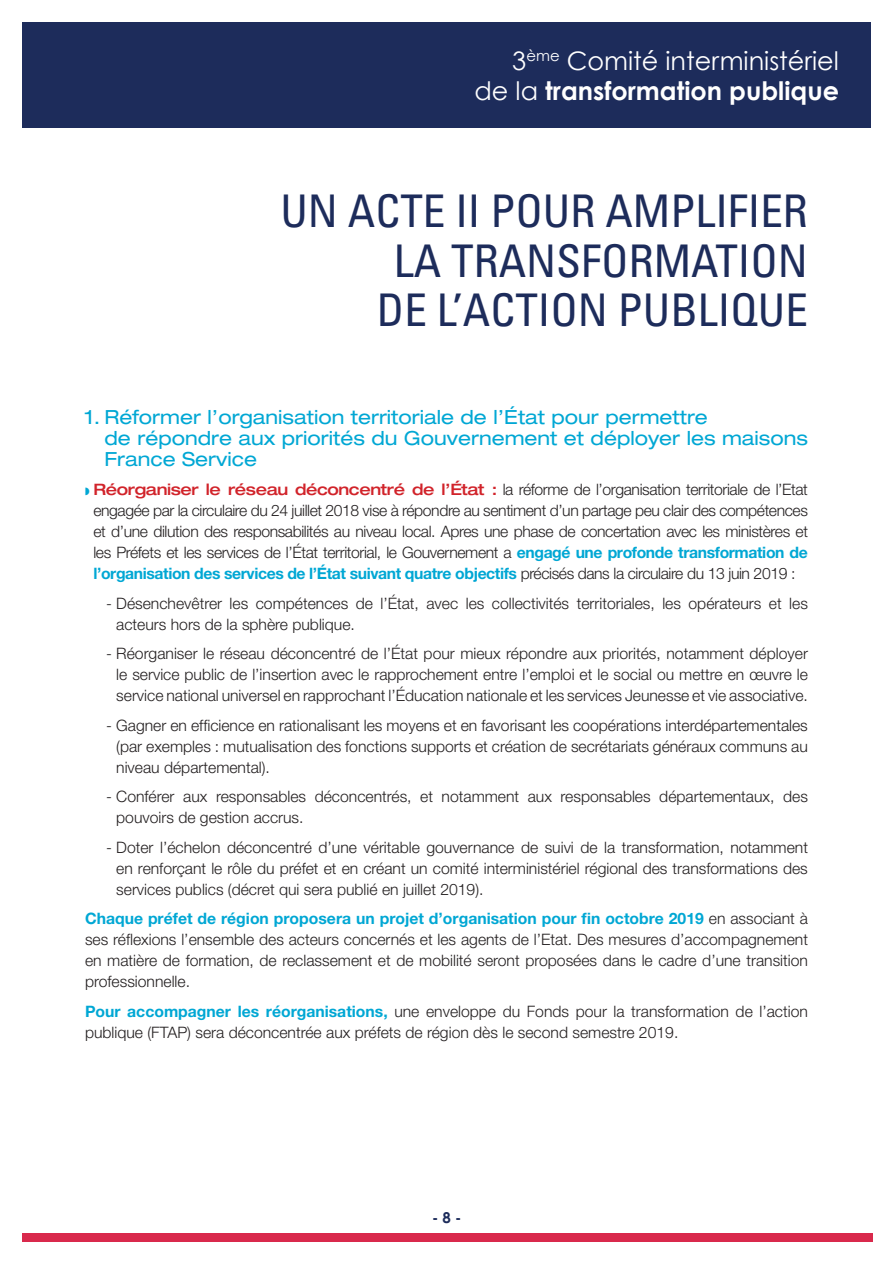
<style>
.page{position:relative;width:893px;height:1263px;background:#fff}
.page>*{position:absolute;margin:0;border:0;box-sizing:border-box;transform-origin:0 0}
.t1{font:condensed 45px/49.5px "Univers";color:#1d2c5b;text-align:right}
.t2{font:25.5px/30px "Century Gothic";color:#fff;text-align:right}
.t3{font:expanded 19.5px/21px "Helvetica Neue LT Pro";color:#00a7d4}
.t4{font:300 15.75px/21px "Helvetica Neue LT Pro";color:#231f20;text-align:justify}
.t5{font:700 15px "Century Gothic";color:#1d2c5b}
.s1{font-weight:700}
.s2{font-weight:500;font-stretch:expanded;color:#d1232a}
.s3{font-weight:700;color:#00a7d4}
</style>
<div class="page">
<div style="left:22px;top:22px;width:849px;height:106px;background:#1d2c5b"></div>
<div style="left:22px;top:1233px;width:851px;height:9px;background:#d9294c"></div>
<h2 class="t2" style="left:474px;top:45px;width:366px">3<sup>ème</sup> Comité interministériel de la <span class="s1">transformation publique</span></h2>
<h1 class="t1" style="left:280px;top:186px;width:529px">UN ACTE II POUR AMPLIFIER<br>LA TRANSFORMATION<br>DE L’ACTION PUBLIQUE</h1>
<p class="t3" style="left:105px;top:406px;width:705px;text-indent:-20px">1. Réformer l’organisation territoriale de l’État pour permettre<br>de répondre aux priorités du Gouvernement et déployer les maisons<br>France Service</p>
<p class="t4" style="left:93px;top:479px;width:716px"><span class="s2">Réorganiser le réseau déconcentré de l’État :</span> la réforme de l’organisation territoriale de l’Etat engagée par la circulaire du 24 juillet 2018 vise à répondre au sentiment d’un partage peu clair des compétences et d’une dilution des responsabilités au niveau local. Apres une phase de concertation avec les ministères et les Préfets et les services de l’État territorial, le Gouvernement a <span class="s3">engagé une profonde transformation de l’organisation des services de l’État suivant quatre objectifs</span> précisés dans la circulaire du 13 juin 2019 :</p>
<p class="t4" style="left:116px;top:592px;width:693px;text-indent:-10px">- Désenchevêtrer les compétences de l’État, avec les collectivités territoriales, les opérateurs et les acteurs hors de la sphère publique.</p>
<p class="t4" style="left:116px;top:643px;width:693px;text-indent:-10px">- Réorganiser le réseau déconcentré de l’État pour mieux répondre aux priorités, notamment déployer le service public de l’insertion avec le rapprochement entre l’emploi et le social ou mettre en œuvre le service national universel en rapprochant l’Éducation nationale et les services Jeunesse et vie associative.</p>
<p class="t4" style="left:116px;top:714px;width:693px;text-indent:-10px">- Gagner en efficience en rationalisant les moyens et en favorisant les coopérations interdépartementales (par exemples : mutualisation des fonctions supports et création de secrétariats généraux communs au niveau départemental).</p>
<p class="t4" style="left:116px;top:786px;width:693px;text-indent:-10px">- Conférer aux responsables déconcentrés, et notamment aux responsables départementaux, des pouvoirs de gestion accrus.</p>
<p class="t4" style="left:116px;top:836px;width:693px;text-indent:-10px">- Doter l’échelon déconcentré d’une véritable gouvernance de suivi de la transformation, notamment en renforçant le rôle du préfet et en créant un comité interministériel régional des transformations des services publics (décret qui sera publié en juillet 2019).</p>
<p class="t4" style="left:85px;top:908px;width:724px"><span class="s3">Chaque préfet de région proposera un projet d’organisation pour fin octobre 2019</span> en associant à ses réflexions l’ensemble des acteurs concernés et les agents de l’Etat. Des mesures d’accompagnement en matière de formation, de reclassement et de mobilité seront proposées dans le cadre d’une transition professionnelle.</p>
<p class="t4" style="left:85px;top:1000px;width:724px"><span class="s3">Pour accompagner les réorganisations,</span> une enveloppe du Fonds pour la transformation de l’action publique (FTAP) sera déconcentrée aux préfets de région dès le second semestre 2019.</p>
<p class="t5" style="left:432px;top:1208px;width:31px">- 8 -</p>
</div>
